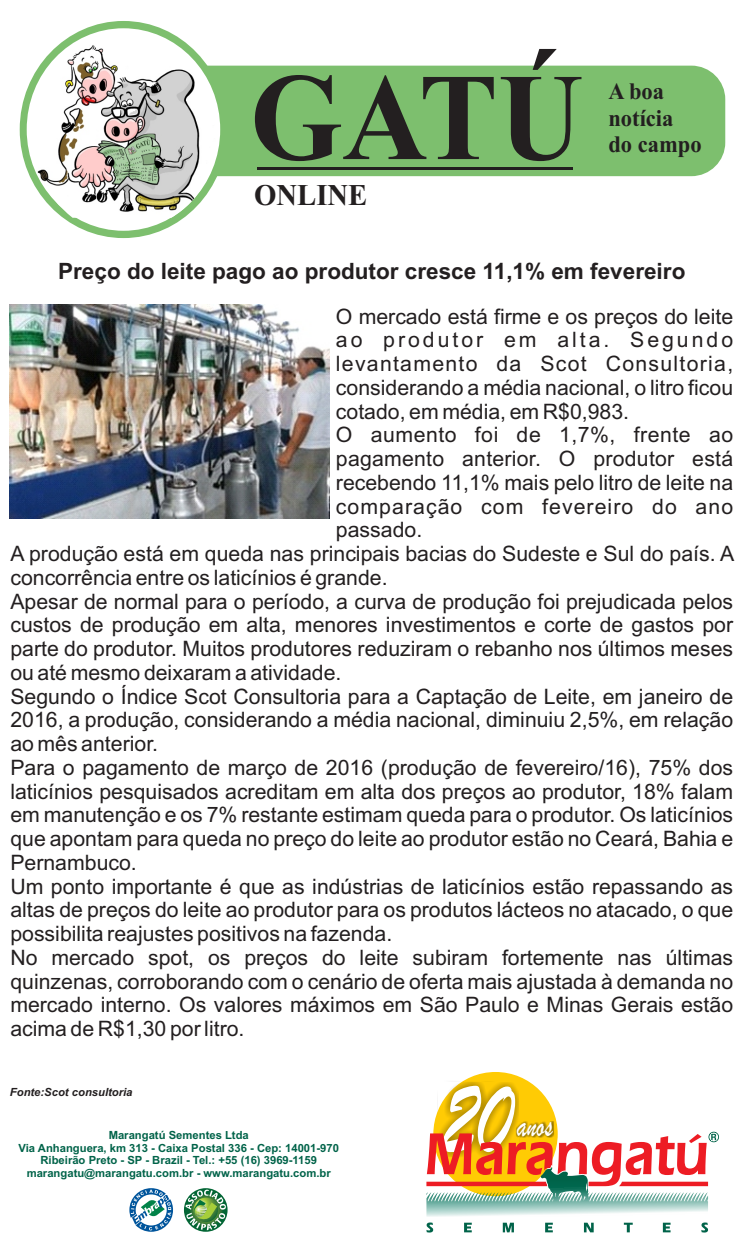
<style>
.page{position:relative;width:745px;height:1241px;background:#fff}
.page>*{position:absolute;margin:0;border:0;box-sizing:border-box;transform-origin:0 0}
.t1{font:700 123.88px "Times New Roman";color:#231f20;scale:.95 1}
.t2{font:107.75px "Brush Script";color:#fff;scale:.74 1}
.t3{font:35px "Brush Script";color:#fff;scale:.74 1}
.t4{font:700 30.12px "Times New Roman";color:#231f20;scale:.95 1}
.t5{font:700 23.62px/26.1px "Times New Roman";color:#231f20;scale:.95 1}
.t6{font:700 22.5px "Arial";color:#231f20}
.t7{font:21.25px "Arial";color:#231f20}
.t8{font:21.25px "Arial";letter-spacing:.06em;color:#231f20}
.t9{font:21.25px "Arial";letter-spacing:.05em;color:#231f20}
.t10{font:21.25px "Arial";letter-spacing:.025em;color:#231f20}
.t11{font:21.25px "Arial";letter-spacing:.14em;color:#231f20}
.t12{font:700 11.25px/12.6px "Arial";color:#006349;text-align:center}
.t13{font:italic 700 11.25px "Arial";color:#231f20}
</style>
<div class="page">
<div style="left:160px;top:66px;width:564px;height:110px;background:#7dbf6e;border-radius:34px"></div>
<hr style="left:257px;top:166px;width:316px;height:3px;background:#231f20">
<div style="left:20px;top:21px;width:207px;height:217px;background:#7dbf6e;border-radius:50%"></div>
<div style="left:27px;top:28px;width:193px;height:203px;background:#fff;border-radius:50%"></div>
<img style="left:32px;top:41px;width:183px;height:177px">
<svg style="left:129px;top:1188px;width:44px;height:43px"></svg>
<svg style="left:184px;top:1187px;width:43px;height:44px"></svg>
<svg style="left:185px;top:1189px;width:41px;height:40px"></svg>
<svg style="left:433px;top:1071px;width:124px;height:124px"></svg>
<svg style="left:426px;top:1080px;width:292px;height:136px"></svg>
<svg style="left:426px;top:1222px;width:281px;height:10px"></svg>
<img style="left:10px;top:304px;width:319px;height:214px">
<h1 class="t1" style="left:250px;top:75px;width:352px">GATÚ</h1>
<h3 class="t4" style="left:254px;top:184px;width:121px">ONLINE</h3>
<p class="t5" style="left:608px;top:81px;width:100px">A boa notícia do campo</p>
<p class="t6" style="left:58px;top:263px;width:628px">Preço do leite pago ao produtor cresce 11,1% em fevereiro</p>
<p class="t7" style="left:336px;top:308px;width:398px">O mercado está firme e os preços do leite</p>
<p class="t11" style="left:336px;top:332px;width:398px">ao produtor em alta. Segundo</p>
<p class="t8" style="left:336px;top:355px;width:398px">levantamento da Scot Consultoria,</p>
<p class="t7" style="left:336px;top:379px;width:398px">considerando a média nacional, o litro ficou</p>
<p class="t7" style="left:336px;top:403px;width:294px">cotado, em média, em R$0,983.</p>
<p class="t10" style="left:336px;top:427px;width:398px">O aumento foi de 1,7%, frente ao</p>
<p class="t7" style="left:336px;top:450px;width:398px">pagamento anterior. O produtor está</p>
<p class="t7" style="left:336px;top:474px;width:398px">recebendo 11,1% mais pelo litro de leite na</p>
<p class="t9" style="left:336px;top:498px;width:398px">comparação com fevereiro do ano</p>
<p class="t7" style="left:336px;top:522px;width:88px">passado.</p>
<p class="t7" style="left:10px;top:545px;width:725px">A produção está em queda nas principais bacias do Sudeste e Sul do país. A</p>
<p class="t7" style="left:10px;top:569px;width:378px">concorrência entre os laticínios é grande.</p>
<p class="t7" style="left:10px;top:593px;width:723px">Apesar de normal para o período, a curva de produção foi prejudicada pelos</p>
<p class="t7" style="left:10px;top:616px;width:723px">custos de produção em alta, menores investimentos e corte de gastos por</p>
<p class="t7" style="left:10px;top:640px;width:723px">parte do produtor. Muitos produtores reduziram o rebanho nos últimos meses</p>
<p class="t7" style="left:10px;top:664px;width:332px">ou até mesmo deixaram a atividade.</p>
<p class="t7" style="left:10px;top:688px;width:723px">Segundo o Índice Scot Consultoria para a Captação de Leite, em janeiro de</p>
<p class="t7" style="left:10px;top:711px;width:723px">2016, a produção, considerando a média nacional, diminuiu 2,5%, em relação</p>
<p class="t7" style="left:10px;top:735px;width:149px">ao mês anterior.</p>
<p class="t7" style="left:10px;top:759px;width:723px">Para o pagamento de março de 2016 (produção de fevereiro/16), 75% dos</p>
<p class="t7" style="left:10px;top:783px;width:723px">laticínios pesquisados acreditam em alta dos preços ao produtor, 18% falam</p>
<p class="t7" style="left:10px;top:806px;width:723px">em manutenção e os 7% restante estimam queda para o produtor. Os laticínios</p>
<p class="t7" style="left:10px;top:830px;width:723px">que apontam para queda no preço do leite ao produtor estão no Ceará, Bahia e</p>
<p class="t7" style="left:10px;top:854px;width:128px">Pernambuco.</p>
<p class="t7" style="left:10px;top:878px;width:723px">Um ponto importante é que as indústrias de laticínios estão repassando as</p>
<p class="t7" style="left:10px;top:901px;width:723px">altas de preços do leite ao produtor para os produtos lácteos no atacado, o que</p>
<p class="t7" style="left:10px;top:925px;width:383px">possibilita reajustes positivos na fazenda.</p>
<p class="t7" style="left:10px;top:949px;width:723px">No mercado spot, os preços do leite subiram fortemente nas últimas</p>
<p class="t7" style="left:10px;top:973px;width:723px">quinzenas, corroborando com o cenário de oferta mais ajustada à demanda no</p>
<p class="t7" style="left:10px;top:996px;width:723px">mercado interno. Os valores máximos em São Paulo e Minas Gerais estão</p>
<p class="t7" style="left:10px;top:1020px;width:235px">acima de R$1,30 por litro.</p>
<p class="t13" style="left:10px;top:1087px;width:124px">Fonte:Scot consultoria</p>
<p class="t12" style="left:18px;top:1129px;width:322px">Marangatú Sementes Ltda<br>Via Anhanguera, km 313 - Caixa Postal 336 - Cep: 14001-970<br>Ribeirão Preto - SP - Brazil - Tel.: +55 (16) 3969-1159 marangatu@marangatu.com.br - www.marangatu.com.br</p>
<h2 class="t2" style="left:442px;top:1087px;width:95px">20</h2>
<h3 class="t3" style="left:516px;top:1114px;width:50px">anos</h3>
</div>
